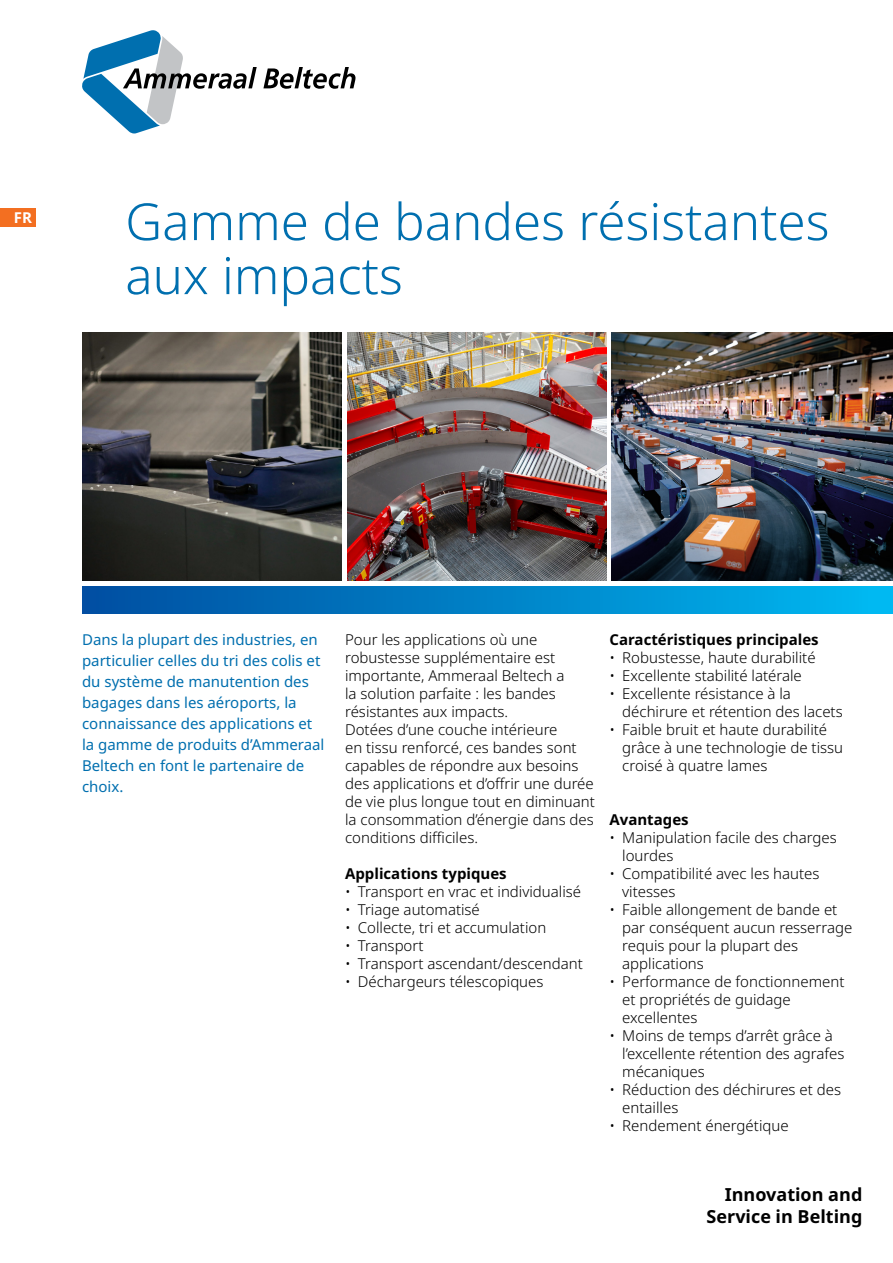
<style>
.page{position:relative;width:893px;height:1263px;background:#fff}
.page>*{position:absolute;margin:0;border:0;box-sizing:border-box;transform-origin:0 0}
.t1{font:300 51px/54px "Noto Sans";color:#006faf}
.t2{font:700 18px/21.6px "Noto Sans";color:#000;text-align:right}
.t3{font:300 15px/18px "Noto Sans";color:#000}
.t4{font:15px/21px "Noto Sans";color:#006faf}
.t5{font:700 15px "Noto Sans";color:#000}
.t6{font:700 15px "Noto Sans";color:#fff}
</style>
<div class="page">
<div style="left:0;top:208px;width:35px;height:18px;background:#f36f21"></div>
<svg style="left:82px;top:30px;width:273px;height:103px"></svg>
<div style="left:82px;top:586px;width:811px;height:28px;background:linear-gradient(to right,#004d9f,#00b9f1)"></div>
<img style="left:82px;top:332px;width:259px;height:249px">
<img style="left:347px;top:332px;width:260px;height:249px">
<img style="left:611px;top:332px;width:282px;height:249px">
<p class="t6" style="left:14px;top:207px;width:20px">FR</p>
<h1 class="t1" style="left:125px;top:196px;width:706px">Gamme de bandes résistantes aux impacts</h1>
<p class="t3" style="left:345px;top:631px;width:251px">Pour les applications où une robustesse supplémentaire est importante, Ammeraal Beltech a<br>la solution parfaite : les bandes résistantes aux impacts.<br>Dotées d’une couche intérieure<br>en tissu renforcé, ces bandes sont capables de répondre aux besoins des applications et d’offrir une durée de vie plus longue tout en diminuant la consommation d’énergie dans des conditions difficiles.</p>
<p class="t5" style="left:345px;top:863px;width:163px">Applications typiques</p>
<p class="t3" style="left:345px;top:883px;width:238px">• Transport en vrac et individualisé</p>
<p class="t3" style="left:345px;top:901px;width:136px">• Triage automatisé</p>
<p class="t3" style="left:345px;top:919px;width:203px">• Collecte, tri et accumulation</p>
<p class="t3" style="left:345px;top:937px;width:80px">• Transport</p>
<p class="t3" style="left:345px;top:955px;width:239px">• Transport ascendant/descendant</p>
<p class="t3" style="left:345px;top:973px;width:200px">• Déchargeurs télescopiques</p>
<p class="t4" style="left:82px;top:629px;width:244px">Dans la plupart des industries, en particulier celles du tri des colis et du système de manutention des bagages dans les aéroports, la connaissance des applications et la gamme de produits d’Ammeraal<br>Beltech en font le partenaire de choix.</p>
<p class="t5" style="left:609px;top:629px;width:211px">Caractéristiques principales</p>
<p class="t3" style="left:609px;top:649px;width:208px">• Robustesse, haute durabilité</p>
<p class="t3" style="left:609px;top:667px;width:194px">• Excellente stabilité latérale</p>
<p class="t3" style="left:622px;top:685px;width:222px;text-indent:-13px">• Excellente résistance à la déchirure et rétention des lacets</p>
<p class="t3" style="left:622px;top:721px;width:222px;text-indent:-13px">• Faible bruit et haute durabilité grâce à une technologie de tissu croisé à quatre lames</p>
<p class="t5" style="left:609px;top:809px;width:81px">Avantages</p>
<p class="t3" style="left:622px;top:829px;width:216px;text-indent:-13px">• Manipulation facile des charges lourdes</p>
<p class="t3" style="left:622px;top:865px;width:199px;text-indent:-13px">• Compatibilité avec les hautes vitesses</p>
<p class="t3" style="left:622px;top:901px;width:232px;text-indent:-13px">• Faible allongement de bande et par conséquent aucun resserrage requis pour la plupart des applications</p>
<p class="t3" style="left:622px;top:973px;width:224px;text-indent:-13px">• Performance de fonctionnement et propriétés de guidage excellentes</p>
<p class="t3" style="left:622px;top:1027px;width:224px;text-indent:-13px">• Moins de temps d’arrêt grâce à l’excellente rétention des agrafes mécaniques</p>
<p class="t3" style="left:622px;top:1081px;width:220px;text-indent:-13px">• Réduction des déchirures et des entailles</p>
<p class="t3" style="left:609px;top:1117px;width:181px">• Rendement énergétique</p>
<p class="t2" style="left:707px;top:1184px;width:157px">Innovation and<br>Service in Belting</p>
</div>
